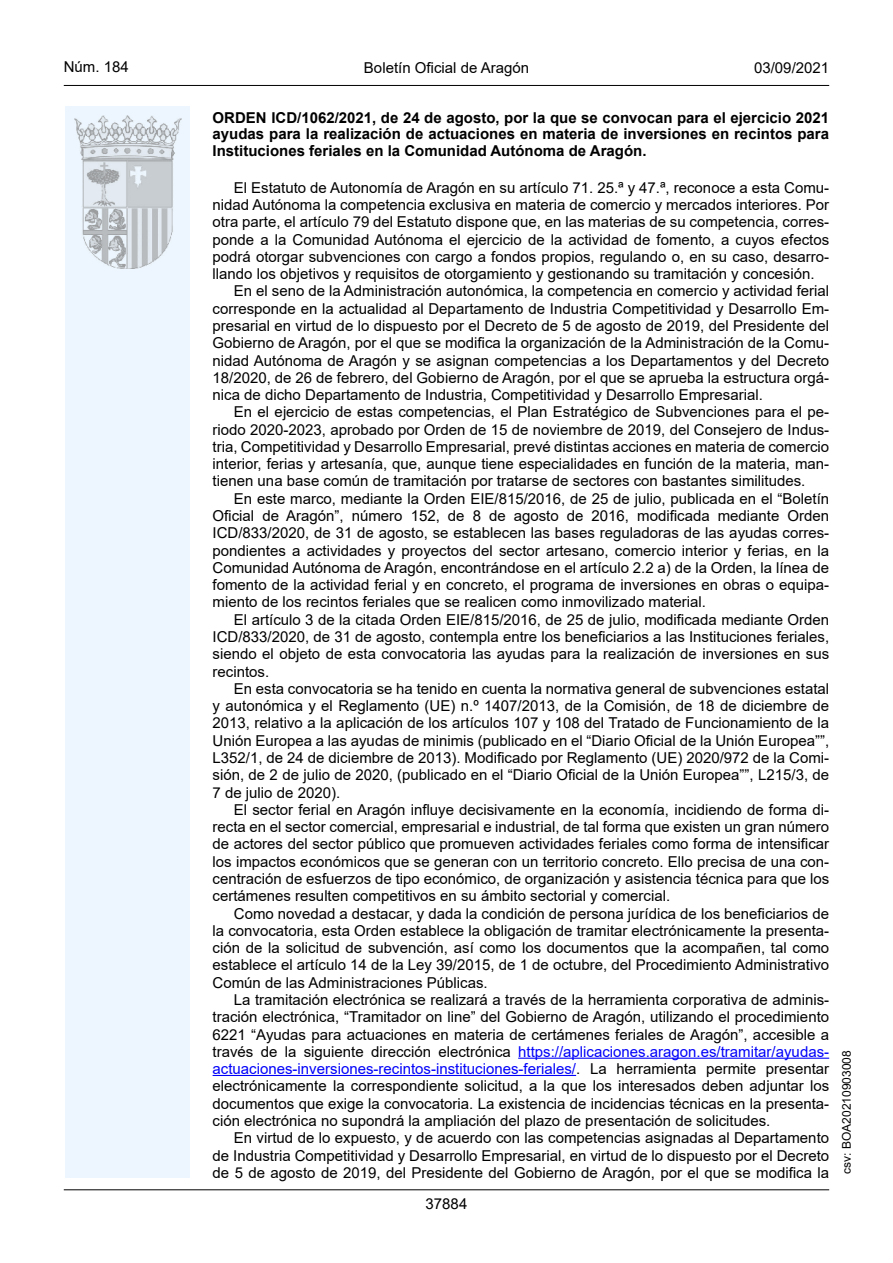
<style>
.page{position:relative;width:893px;height:1263px;background:#fff}
.page>*{position:absolute;margin:0;border:0;box-sizing:border-box;transform-origin:0 0}
.inicio_de_parrafo{font:15px/17.2px "Arial";color:#000;text-align:justify}
.Titulo_text{font:700 15px/16.5px "Arial";color:#000;text-align:justify}
.estilo_head-c{font:15px "Arial";color:#000}
.estilo_head-d{font:15px "Arial MT2";color:#000}
.estilo_head-i{font:15px "Arial MT2";color:#000}
.numero_pagina{font:15px "Arial MT2";color:#000}
.estilo_head-i-2{font:12px "Arial MT2";color:#000}
.s1{color:#0000fa}
</style>
<div class="page">
<div style="left:65px;top:106px;width:125px;height:1072px;background:#edf6fe"></div>
<img style="left:75px;top:115px;width:106px;height:153px">
<hr style="left:64px;top:85px;width:765px;height:1px;background:#000">
<hr style="left:64px;top:1189px;width:765px;height:1px;background:#000">
<hr style="left:518px;top:1058px;width:311px;height:1px;background:#0000fa">
<hr style="left:213px;top:1075px;width:363px;height:1px;background:#0000fa">
<p class="estilo_head-i" style="left:64px;top:57px;width:67px">Núm. 184</p>
<p class="estilo_head-c" style="left:364px;top:57px;width:167px">Boletín Oficial de Aragón</p>
<p class="estilo_head-d" style="left:754px;top:57px;width:77px">03/09/2021</p>
<p class="Titulo_text" style="left:213px;top:110px;width:618px">ORDEN ICD/1062/2021, de 24 de agosto, por la que se convocan para el ejercicio 2021 ayudas para la realización de actuaciones en materia de inversiones en recintos para Instituciones feriales en la Comunidad Autónoma de Aragón.</p>
<p class="inicio_de_parrafo" style="left:213px;top:179px;width:618px;text-indent:21px">El Estatuto de Autonomía de Aragón en su artículo 71. 25.ª y 47.ª, reconoce a esta Comu&shy;nidad Autónoma la competencia exclusiva en materia de comercio y mercados interiores. Por otra parte, el artículo 79 del Estatuto dispone que, en las materias de su competencia, corres&shy;ponde a la Comunidad Autónoma el ejercicio de la actividad de fomento, a cuyos efectos podrá otorgar subvenciones con cargo a fondos propios, regulando o, en su caso, desarro&shy;llando los objetivos y requisitos de otorgamiento y gestionando su tramitación y concesión.</p>
<p class="inicio_de_parrafo" style="left:213px;top:282px;width:618px;text-indent:21px">En el seno de la Administración autonómica, la competencia en comercio y actividad ferial corresponde en la actualidad al Departamento de Industria Competitividad y Desarrollo Em&shy;presarial en virtud de lo dispuesto por el Decreto de 5 de agosto de 2019, del Presidente del Gobierno de Aragón, por el que se modifica la organización de la Administración de la Comu&shy;nidad Autónoma de Aragón y se asignan competencias a los Departamentos y del Decreto 18/2020, de 26 de febrero, del Gobierno de Aragón, por el que se aprueba la estructura orgá&shy;nica de dicho Departamento de Industria, Competitividad y Desarrollo Empresarial.</p>
<p class="inicio_de_parrafo" style="left:213px;top:403px;width:618px;text-indent:21px">En el ejercicio de estas competencias, el Plan Estratégico de Subvenciones para el pe&shy;riodo 2020-2023, aprobado por Orden de 15 de noviembre de 2019, del Consejero de Indus&shy;tria, Competitividad y Desarrollo Empresarial, prevé distintas acciones en materia de comercio interior, ferias y artesanía, que, aunque tiene especialidades en función de la materia, man&shy;tienen una base común de tramitación por tratarse de sectores con bastantes similitudes.</p>
<p class="inicio_de_parrafo" style="left:213px;top:490px;width:618px;text-indent:21px">En este marco, mediante la Orden EIE/815/2016, de 25 de julio, publicada en el “Boletín Oficial de Aragón”, número 152, de 8 de agosto de 2016, modificada mediante Orden ICD/833/2020, de 31 de agosto, se establecen las bases reguladoras de las ayudas corres&shy;pondientes a actividades y proyectos del sector artesano, comercio interior y ferias, en la Comunidad Autónoma de Aragón, encontrándose en el artículo 2.2 a) de la Orden, la línea de fomento de la actividad ferial y en concreto, el programa de inversiones en obras o equipa&shy;miento de los recintos feriales que se realicen como inmovilizado material.</p>
<p class="inicio_de_parrafo" style="left:213px;top:611px;width:618px;text-indent:21px">El artículo 3 de la citada Orden EIE/815/2016, de 25 de julio, modificada mediante Orden ICD/833/2020, de 31 de agosto, contempla entre los beneficiarios a las Instituciones feriales, siendo el objeto de esta convocatoria las ayudas para la realización de inversiones en sus recintos.</p>
<p class="inicio_de_parrafo" style="left:213px;top:680px;width:618px;text-indent:21px">En esta convocatoria se ha tenido en cuenta la normativa general de subvenciones estatal y autonómica y el Reglamento (UE) n.º 1407/2013, de la Comisión, de 18 de diciembre de 2013, relativo a la aplicación de los artículos 107 y 108 del Tratado de Funcionamiento de la Unión Europea a las ayudas de minimis (publicado en el “Diario Oficial de la Unión Europea””, L352/1, de 24 de diciembre de 2013). Modificado por Reglamento (UE) 2020/972 de la Comi&shy;sión, de 2 de julio de 2020, (publicado en el “Diario Oficial de la Unión Europea””, L215/3, de 7 de julio de 2020).</p>
<p class="inicio_de_parrafo" style="left:213px;top:801px;width:618px;text-indent:21px">El sector ferial en Aragón influye decisivamente en la economía, incidiendo de forma di&shy;recta en el sector comercial, empresarial e industrial, de tal forma que existen un gran número de actores del sector público que promueven actividades feriales como forma de intensificar los impactos económicos que se generan con un territorio concreto. Ello precisa de una con&shy;centración de esfuerzos de tipo económico, de organización y asistencia técnica para que los certámenes resulten competitivos en su ámbito sectorial y comercial.</p>
<p class="inicio_de_parrafo" style="left:213px;top:904px;width:618px;text-indent:21px">Como novedad a destacar, y dada la condición de persona jurídica de los beneficiarios de la convocatoria, esta Orden establece la obligación de tramitar electrónicamente la presenta&shy;ción de la solicitud de subvención, así como los documentos que la acompañen, tal como establece el artículo 14 de la Ley 39/2015, de 1 de octubre, del Procedimiento Administrativo Común de las Administraciones Públicas.</p>
<p class="inicio_de_parrafo" style="left:213px;top:991px;width:618px;text-indent:21px">La tramitación electrónica se realizará a través de la herramienta corporativa de adminis&shy;tración electrónica, “Tramitador on line” del Gobierno de Aragón, utilizando el procedimiento 6221 “Ayudas para actuaciones en materia de certámenes feriales de Aragón”, accesible a través de la siguiente dirección electrónica <span class="s1">https://aplicaciones.aragon.es/tramitar/ayudas&shy;actuaciones-inversiones-recintos-instituciones-feriales/</span>. La herramienta permite presentar electrónicamente la correspondiente solicitud, a la que los interesados deben adjuntar los documentos que exige la convocatoria. La existencia de incidencias técnicas en la presenta&shy;ción electrónica no supondrá la ampliación del plazo de presentación de solicitudes.</p>
<p class="inicio_de_parrafo" style="left:213px;top:1129px;width:618px;text-indent:21px">En virtud de lo expuesto, y de acuerdo con las competencias asignadas al Departamento de Industria Competitividad y Desarrollo Empresarial, en virtud de lo dispuesto por el Decreto de 5 de agosto de 2019, del Presidente del Gobierno de Aragón, por el que se modifica la</p>
<p class="numero_pagina" style="left:426px;top:1193px;width:43px">37884</p>
<p class="estilo_head-i-2" style="left:838px;top:1174px;width:125px;rotate:-90deg">csv: BOA20210903008</p>
</div>
